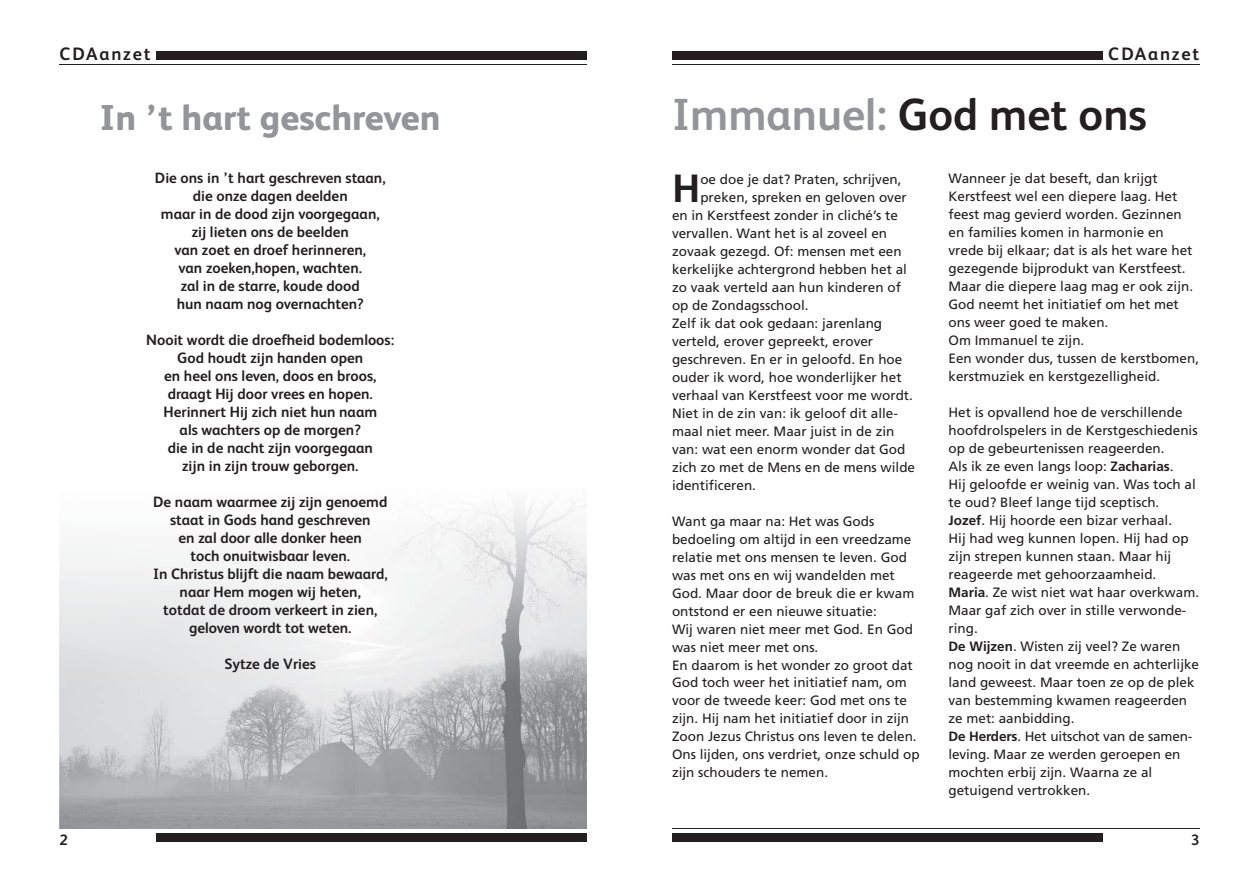
<style>
.page{position:relative;width:1259px;height:893px;background:#fff}
.page>*{position:absolute;margin:0;border:0;box-sizing:border-box;transform-origin:0 0}
.t1{font:700 45px "FS Albert";color:#939598}
.t2{font:700 39.3px "Frutiger LT Std";color:#231f20}
.t3{font:800 36px "FS Albert";color:#939598}
.t4{font:700 18px "FS Albert";letter-spacing:.1em;color:#231f20}
.t5{font:700 15px/18px "FS Albert";color:#231f20;text-align:center}
.t6{font:13.5px/18px "Frutiger LT Std";color:#231f20}
.s1{color:#231f20}
.s2{font-weight:700}
</style>
<div class="page">
<div style="left:157px;top:51px;width:430px;height:8px;background:#231f20"></div>
<hr style="left:60px;top:64px;width:527px;height:1px;background:#231f20">
<hr style="left:60px;top:828px;width:527px;height:1px;background:#231f20">
<hr style="left:672px;top:64px;width:527px;height:1px;background:#231f20">
<hr style="left:672px;top:828px;width:527px;height:1px;background:#231f20">
<div style="left:672px;top:51px;width:430px;height:8px;background:#231f20"></div>
<div style="left:157px;top:834px;width:430px;height:8px;background:#231f20"></div>
<div style="left:672px;top:834px;width:430px;height:8px;background:#231f20"></div>
<img style="left:60px;top:503px;width:527px;height:325px">
<h3 class="t4" style="left:60px;top:47px;width:93px">CDAanzet</h3>
<h3 class="t4" style="left:1108px;top:47px;width:93px">CDAanzet</h3>
<h3 class="t3" style="left:100px;top:97px;width:342px">In ’t hart geschreven</h3>
<h1 class="t1" style="left:672px;top:98px;width:476px">Immanuel: <span class="s1">God met ons</span></h1>
<p class="t5" style="left:155px;top:170px;width:232px">Die ons in ’t hart geschreven staan, die onze dagen deelden<br>maar in de dood zijn voorgegaan, zij lieten ons de beelden<br>van zoet en droef herinneren,<br>van zoeken,hopen, wachten.<br>zal in de starre, koude dood<br>hun naam nog overnachten?</p>
<p class="t5" style="left:146px;top:332px;width:249px">Nooit wordt die droefheid bodemloos:<br>God houdt zijn handen open<br>en heel ons leven, doos en broos, draagt Hij door vrees en hopen.<br>Herinnert Hij zich niet hun naam<br>als wachters op de morgen?<br>die in de nacht zijn voorgegaan<br>zijn in zijn trouw geborgen.</p>
<p class="t5" style="left:153px;top:494px;width:236px">De naam waarmee zij zijn genoemd staat in Gods hand geschreven<br>en zal door alle donker heen<br>toch onuitwisbaar leven.<br>In Christus blijft die naam bewaard, naar Hem mogen wij heten,<br>totdat de droom verkeert in zien, geloven wordt tot weten.</p>
<p class="t5" style="left:224px;top:656px;width:93px">Sytze de Vries</p>
<p class="t6" style="left:948px;top:170px;width:252px">Wanneer je dat beseft, dan krijgt Kerstfeest wel een diepere laag. Het feest mag gevierd worden. Gezinnen en families komen in harmonie en vrede bij elkaar; dat is als het ware het gezegende bijprodukt van Kerstfeest.<br>Maar die diepere laag mag er ook zijn.<br>God neemt het initiatief om het met ons weer goed te maken.<br>Om Immanuel te zijn.<br>Een wonder dus, tussen de kerstbomen, kerstmuziek en kerstgezelligheid.</p>
<p class="t6" style="left:948px;top:404px;width:252px">Het is opvallend hoe de verschillende hoofdrolspelers in de Kerstgeschiedenis op de gebeurtenissen reageerden.<br>Als ik ze even langs loop: <span class="s2">Zacharias</span>.<br>Hij geloofde er weinig van. Was toch al te oud? Bleef lange tijd sceptisch.<br><span class="s2">Jozef</span>. Hij hoorde een bizar verhaal.<br>Hij had weg kunnen lopen. Hij had op zijn strepen kunnen staan. Maar hij reageerde met gehoorzaamheid.<br><span class="s2">Maria</span>. Ze wist niet wat haar overkwam.<br>Maar gaf zich over in stille verwonde&shy;ring.<br><span class="s2">De Wijzen</span>. Wisten zij veel? Ze waren nog nooit in dat vreemde en achterlijke land geweest. Maar toen ze op de plek van bestemming kwamen reageerden ze met: aanbidding.<br><span class="s2">De Herders</span>. Het uitschot van de samen - leving. Maar ze werden geroepen en mochten erbij zijn. Waarna ze al getuigend vertrokken.</p>
<h2 class="t2" style="left:672px;top:169px;width:30px">H</h2>
<p class="t6" style="left:700px;top:171px;width:203px">oe doe je dat? Praten, schrijven,</p>
<p class="t6" style="left:700px;top:189px;width:208px">preken, spreken en geloven over</p>
<p class="t6" style="left:672px;top:207px;width:227px">en in Kerstfeest zonder in cliché’s te</p>
<p class="t6" style="left:672px;top:225px;width:217px">vervallen. Want het is al zoveel en</p>
<p class="t6" style="left:672px;top:243px;width:231px">zovaak gezegd. Of: mensen met een</p>
<p class="t6" style="left:672px;top:261px;width:236px">kerkelijke achtergrond hebben het al</p>
<p class="t6" style="left:672px;top:279px;width:230px">zo vaak verteld aan hun kinderen of</p>
<p class="t6" style="left:672px;top:297px;width:138px">op de Zondagsschool.</p>
<p class="t6" style="left:672px;top:315px;width:212px">Zelf ik dat ook gedaan: jarenlang</p>
<p class="t6" style="left:672px;top:333px;width:203px">ver teld, erover gepreekt, erover</p>
<p class="t6" style="left:672px;top:351px;width:232px">geschreven. En er in geloofd. En hoe</p>
<p class="t6" style="left:672px;top:369px;width:231px">ouder ik word, hoe wonderlijker het</p>
<p class="t6" style="left:672px;top:387px;width:242px">verhaal van Kerstfeest voor me wordt.</p>
<p class="t6" style="left:672px;top:405px;width:227px">Niet in de zin van: ik geloof dit alle-</p>
<p class="t6" style="left:672px;top:423px;width:224px">maal niet meer. Maar juist in de zin</p>
<p class="t6" style="left:672px;top:441px;width:235px">van: wat een enorm wonder dat God</p>
<p class="t6" style="left:672px;top:459px;width:245px">zich zo met de Mens en de mens wilde</p>
<p class="t6" style="left:672px;top:477px;width:86px">identificeren.</p>
<p class="t6" style="left:672px;top:513px;width:249px">Want ga maar na: Het was Gods bedoeling om altijd in een vreedzame relatie met ons mensen te leven. God was met ons en wij wandelden met God. Maar door de breuk die er kwam ontstond er een nieuwe situatie:<br>Wij waren niet meer met God. En God was niet meer met ons.<br>En daarom is het wonder zo groot dat God toch weer het initiatief nam, om voor de tweede keer: God met ons te zijn. Hij nam het initiatief door in zijn Zoon Jezus Christus ons leven te delen.<br>Ons lijden, ons verdriet, onze schuld op zijn schouders te nemen.</p>
<p class="t5" style="left:60px;top:832px;width:10px">2</p>
<p class="t5" style="left:1191px;top:832px;width:10px">3</p>
</div>
